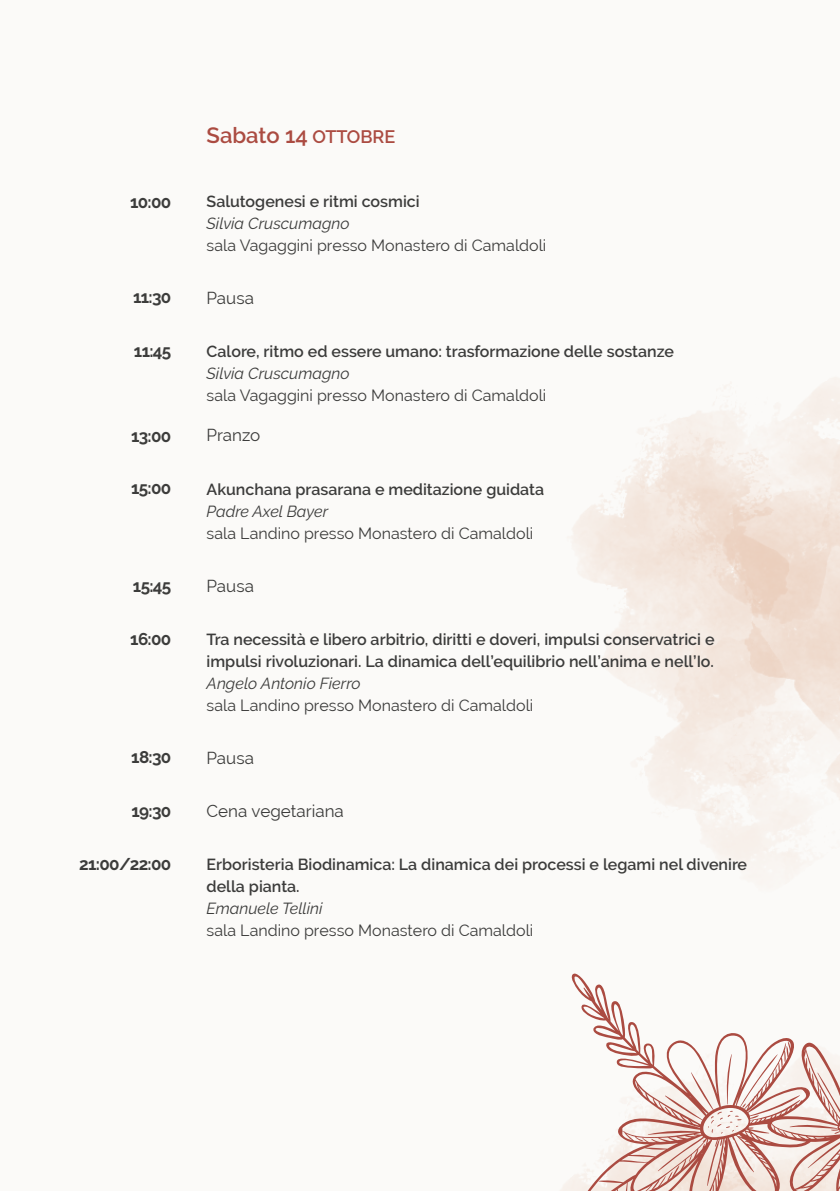
<style>
.page{position:relative;width:840px;height:1191px;background:#fff}
.page>*{position:absolute;margin:0;border:0;box-sizing:border-box;transform-origin:0 0}
.t1{font:600 22px "Raleway";color:#ab4b41}
.t2{font:700 17px "Raleway";letter-spacing:-.04em;color:#3c3c3b}
.t3{font:17px "Raleway";color:#3c3c3b}
.t4{font:600 16px/22px "Raleway";color:#3c3c3b}
.t5{font:16px "Raleway";color:#3c3c3b}
.t6{font:italic 16px "Raleway";color:#3c3c3b}
.s1{font-size:18px}
</style>
<div class="page">
<div style="left:0;top:0;width:839px;height:1191px;background:#fbfaf8"></div>
<svg style="left:563px;top:973px;width:276px;height:218px"></svg>
<p class="t2" style="left:130px;top:192px;width:43px">10:00</p>
<p class="t2" style="left:133px;top:287px;width:40px">11:30</p>
<p class="t2" style="left:134px;top:341px;width:39px">11:45</p>
<p class="t2" style="left:131px;top:426px;width:42px">13:00</p>
<p class="t2" style="left:131px;top:478px;width:42px">15:00</p>
<p class="t2" style="left:133px;top:576px;width:40px">15:45</p>
<p class="t2" style="left:130px;top:629px;width:43px">16:00</p>
<p class="t2" style="left:131px;top:747px;width:42px">18:30</p>
<p class="t2" style="left:131px;top:801px;width:41px">19:30</p>
<p class="t2" style="left:79px;top:854px;width:94px">21:00/22:00</p>
<h1 class="t1" style="left:206px;top:122px;width:190px">Sabato 14 <span class="s1">OTTOBRE</span></h1>
<p class="t4" style="left:206px;top:191px;width:214px">Salutogenesi e ritmi cosmici</p>
<p class="t6" style="left:206px;top:214px;width:144px">Silvia Cruscumagno</p>
<p class="t5" style="left:206px;top:236px;width:341px">sala Vagaggini presso Monastero di Camaldoli</p>
<p class="t3" style="left:206px;top:288px;width:49px">Pausa</p>
<p class="t4" style="left:206px;top:341px;width:468px">Calore, ritmo ed essere umano: trasformazione delle sostanze</p>
<p class="t6" style="left:206px;top:364px;width:144px">Silvia Cruscumagno</p>
<p class="t5" style="left:206px;top:386px;width:341px">sala Vagaggini presso Monastero di Camaldoli</p>
<p class="t3" style="left:206px;top:425px;width:55px">Pranzo</p>
<p class="t4" style="left:206px;top:478px;width:339px">Akunchana prasarana e meditazione guidata</p>
<p class="t6" style="left:206px;top:501px;width:123px">Padre Axel Bayer</p>
<p class="t5" style="left:206px;top:523px;width:328px">sala Landino presso Monastero di Camaldoli</p>
<p class="t3" style="left:206px;top:576px;width:49px">Pausa</p>
<p class="t4" style="left:206px;top:628px;width:509px">Tra necessità e libero arbitrio, diritti e doveri, impulsi conservatrici e impulsi rivoluzionari. La dinamica dell’equilibrio nell’anima e nell’Io.</p>
<p class="t6" style="left:206px;top:673px;width:155px">Angelo Antonio Fierro</p>
<p class="t5" style="left:206px;top:695px;width:328px">sala Landino presso Monastero di Camaldoli</p>
<p class="t3" style="left:206px;top:748px;width:49px">Pausa</p>
<p class="t3" style="left:206px;top:801px;width:139px">Cena vegetariana</p>
<p class="t4" style="left:206px;top:853px;width:541px">Erboristeria Biodinamica: La dinamica dei processi e legami nel divenire della pianta.</p>
<p class="t6" style="left:206px;top:899px;width:117px">Emanuele Tellini</p>
<p class="t5" style="left:206px;top:921px;width:328px">sala Landino presso Monastero di Camaldoli</p>
</div>
